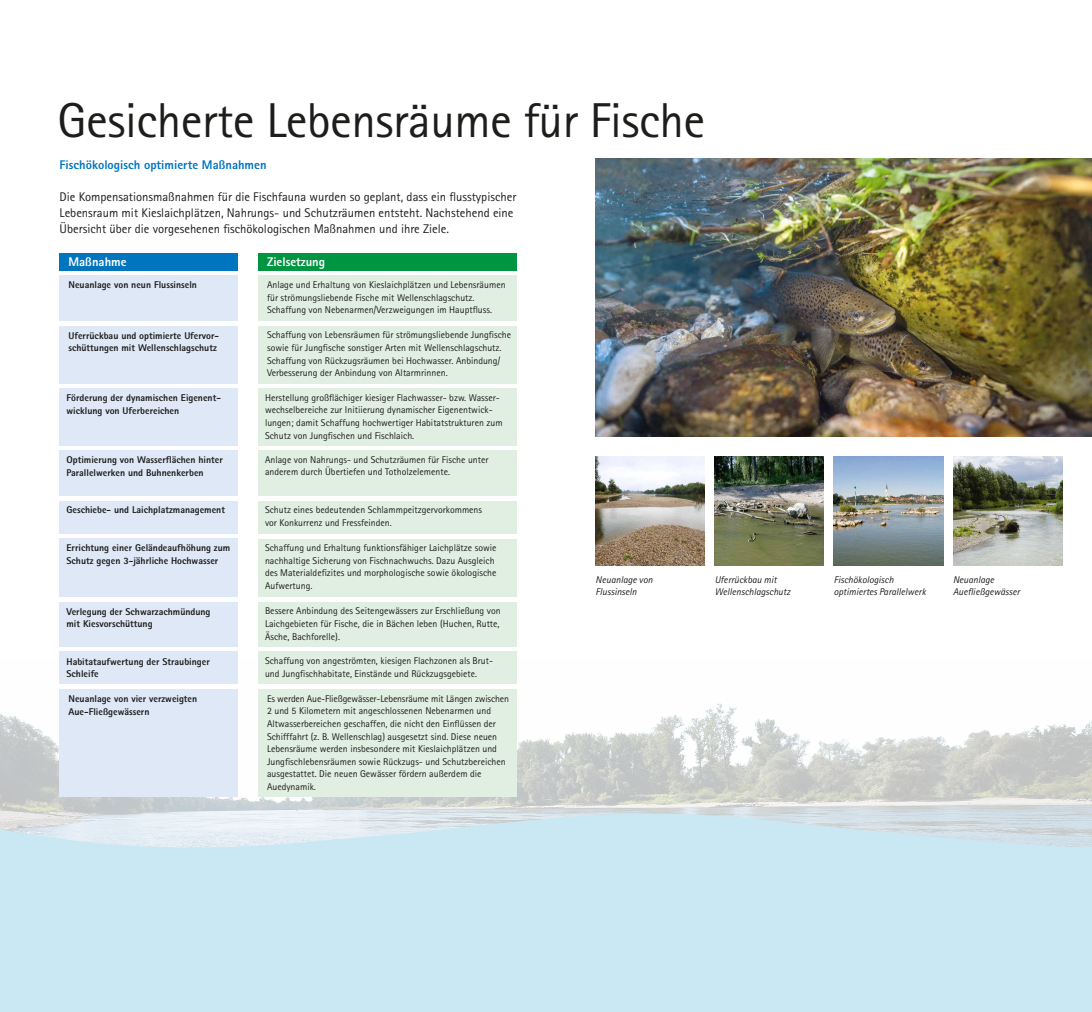
<style>
.page{position:relative;width:1092px;height:1012px;background:#fff}
.page>*{position:absolute;margin:0;border:0;box-sizing:border-box;transform-origin:0 0}
.t1{font:49px "Rotis Sans Serif";letter-spacing:-.01em;color:#1d1d1b}
.t2{font:12.6px/16.1px "Rotis Sans Serif";color:#1d1d1b}
.t3{font:800 12.6px "Rotis Sans Serif";color:#0075bf}
.t4{font:800 12.6px "Rotis Sans Serif";color:#fff}
.t5{font:9.8px/12.6px "Rotis Sans Serif";color:#1d1d1b}
.t6{font:800 9.8px/12.6px "Rotis Sans Serif";color:#1d1d1b}
.t7{font:italic 9.8px/12.6px "Rotis Sans Serif";color:#1d1d1b}
</style>
<div class="page">
<img style="left:0;top:659px;width:1091px;height:155px">
<svg style="left:0;top:814px;width:1091px;height:198px;background:#cbe7f2"></svg>
<img style="left:833px;top:456px;width:110px;height:110px">
<img style="left:953px;top:456px;width:109px;height:110px">
<div style="left:258px;top:276px;width:258px;height:45px;background:#e1efe2"></div>
<div style="left:60px;top:276px;width:178px;height:45px;background:#dfe8f7"></div>
<div style="left:258px;top:326px;width:258px;height:57px;background:#e1efe2"></div>
<div style="left:60px;top:326px;width:178px;height:57px;background:#dfe8f7"></div>
<div style="left:258px;top:450px;width:258px;height:46px;background:#e1efe2"></div>
<div style="left:258px;top:388px;width:258px;height:58px;background:#e1efe2"></div>
<div style="left:60px;top:450px;width:178px;height:46px;background:#dfe8f7"></div>
<div style="left:60px;top:388px;width:178px;height:58px;background:#dfe8f7"></div>
<div style="left:258px;top:501px;width:258px;height:33px;background:#e1efe2"></div>
<div style="left:60px;top:501px;width:178px;height:33px;background:#dfe8f7"></div>
<div style="left:258px;top:539px;width:258px;height:57px;background:#e1efe2"></div>
<div style="left:60px;top:539px;width:178px;height:58px;background:#dfe8f7"></div>
<div style="left:258px;top:602px;width:258px;height:45px;background:#e1efe2"></div>
<div style="left:258px;top:652px;width:258px;height:32px;background:#e1efe2"></div>
<div style="left:60px;top:602px;width:178px;height:45px;background:#dfe8f7"></div>
<div style="left:60px;top:652px;width:178px;height:32px;background:#dfe8f7"></div>
<div style="left:258px;top:689px;width:258px;height:108px;background:#e1efe2"></div>
<div style="left:60px;top:689px;width:178px;height:108px;background:#dfe8f7"></div>
<div style="left:258px;top:253px;width:258px;height:18px;background:#009641"></div>
<div style="left:60px;top:253px;width:178px;height:18px;background:#0075bf"></div>
<img style="left:595px;top:159px;width:496px;height:278px">
<img style="left:595px;top:456px;width:109px;height:110px">
<img style="left:714px;top:456px;width:109px;height:110px">
<h1 class="t1" style="left:58px;top:91px;width:649px">Gesicherte Lebensräume für Fische</h1>
<p class="t3" style="left:60px;top:156px;width:208px">Fischökologisch optimierte Maßnahmen</p>
<p class="t2" style="left:60px;top:188px;width:458px">Die Kompensationsmaßnahmen für die Fischfauna wurden so geplant, dass ein flusstypischer<br>Lebensraum mit Kieslaichplätzen, Nahrungs- und Schutzräumen entsteht. Nachstehend eine<br>Übersicht über die vorgesehenen fischökologischen Maßnahmen und ihre Ziele.</p>
<p class="t4" style="left:68px;top:254px;width:60px">Maßnahme</p>
<p class="t4" style="left:267px;top:254px;width:60px">Zielsetzung</p>
<p class="t5" style="left:267px;top:279px;width:240px">Anlage und Erhaltung von Kieslaichplätzen und Lebensräumen für strömungsliebende Fische mit Wellenschlagschutz.<br>Schaffung von Nebenarmen/Verzweigungen im Hauptfluss.</p>
<p class="t6" style="left:68px;top:279px;width:130px">Neuanlage von neun Flussinseln</p>
<p class="t6" style="left:68px;top:329px;width:152px">Uferrückbau und optimierte Ufervor&shy;schüttungen mit Wellenschlagschutz</p>
<p class="t5" style="left:267px;top:329px;width:246px">Schaffung von Lebensräumen für strömungsliebende Jungfische sowie für Jungfische sonstiger Arten mit Wellenschlagschutz.<br>Schaffung von Rückzugsräumen bei Hochwasser. Anbindung/ Verbesserung der Anbindung von Altarmrinnen.</p>
<p class="t6" style="left:66px;top:391px;width:156px">Förderung der dynamischen Eigenent&shy;wicklung von Uferbereichen</p>
<p class="t5" style="left:265px;top:391px;width:239px">Herstellung großflächiger kiesiger Flachwasser- bzw. Wasser&shy;wechselbereiche zur Initiierung dynamischer Eigenentwick&shy;lungen; damit Schaffung hochwertiger Habitatstrukturen zum Schutz von Jungfischen und Fischlaich.</p>
<p class="t6" style="left:66px;top:453px;width:158px">Optimierung von Wasserflächen hinter<br>Parallelwerken und Buhnenkerben</p>
<p class="t5" style="left:265px;top:453px;width:225px">Anlage von Nahrungs- und Schutzräumen für Fische unter anderem durch Übertiefen und Totholzelemente.</p>
<p class="t6" style="left:66px;top:504px;width:160px">Geschiebe- und Laichplatzmanagement</p>
<p class="t5" style="left:265px;top:503px;width:218px">Schutz eines bedeutenden Schlammpeitzgervorkommens vor Konkurrenz und Fressfeinden.</p>
<p class="t6" style="left:66px;top:542px;width:165px">Errichtung einer Geländeaufhöhung zum<br>Schutz gegen 3-jährliche Hochwasser</p>
<p class="t5" style="left:265px;top:542px;width:233px">Schaffung und Erhaltung funktionsfähiger Laichplätze sowie nachhaltige Sicherung von Fischnachwuchs. Dazu Ausgleich des Materialdefizites und morphologische sowie ökologische Aufwertung.</p>
<p class="t7" style="left:595px;top:573px;width:58px">Neuanlage von<br>Flussinseln</p>
<p class="t7" style="left:714px;top:573px;width:77px">Uferrückbau mit<br>Wellenschlagschutz</p>
<p class="t6" style="left:66px;top:605px;width:145px">Verlegung der Schwarzachmündung mit Kiesvorschüttung</p>
<p class="t6" style="left:66px;top:655px;width:145px">Habitataufwertung der Straubinger<br>Schleife</p>
<p class="t5" style="left:265px;top:605px;width:237px;text-align:justify">Bessere Anbindung des Seitengewässers zur Erschließung von Laichgebieten für Fische, die in Bächen leben (Huchen, Rutte, Äsche, Bachforelle).</p>
<p class="t5" style="left:265px;top:655px;width:229px">Schaffung von angeströmten, kiesigen Flachzonen als Brut&shy;und Jungfischhabitate, Einstände und Rückzugsgebiete.</p>
<p class="t6" style="left:68px;top:692px;width:130px">Neuanlage von vier verzweigten<br>Aue-Fließgewässern</p>
<p class="t5" style="left:267px;top:692px;width:243px">Es werden Aue-Fließgewässer-Lebensräume mit Längen zwischen 2 und 5 Kilometern mit angeschlossenen Nebenarmen und Altwasserbereichen geschaffen, die nicht den Einflüssen der Schifffahrt (z. B. Wellenschlag) ausgesetzt sind. Diese neuen Lebensräume werden insbesondere mit Kieslaichplätzen und Jungfischlebensräumen sowie Rückzugs- und Schutzbereichen ausgestattet. Die neuen Gewässer fördern außerdem die Auedynamik.</p>
<p class="t7" style="left:833px;top:573px;width:93px">Fischökologisch optimiertes Parallelwerk</p>
<p class="t7" style="left:952px;top:573px;width:68px">Neuanlage<br>Auefließgewässer</p>
</div>
